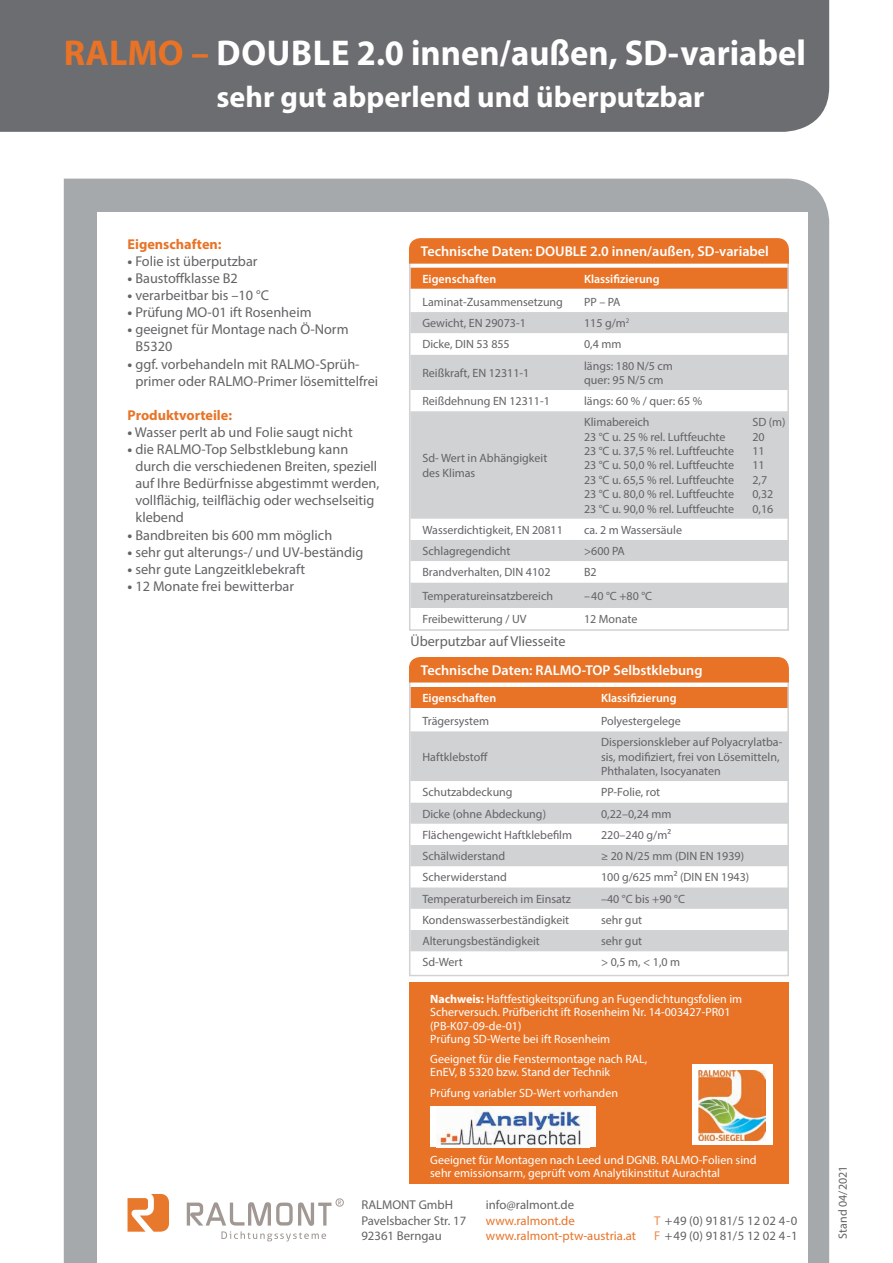
<style>
.page{position:relative;width:893px;height:1263px;background:#fff}
.page>*{position:absolute;margin:0;border:0;box-sizing:border-box;transform-origin:0 0}
.t1{font:700 36px "Myriad Pro";color:#fff;scale:.96 1}
.t2{font:700 30px "Myriad Pro";color:#fff}
.t3{font:14.25px/17.1px "Myriad Pro";color:#636366}
.t4{font:600 14.25px "Myriad Pro";color:#fff}
.t5{font:700 14.25px "Myriad Pro";color:#e87327}
.t6{font:12.75px/15.8px "Myriad Pro";color:#636366}
.t7{font:12.75px/15.8px "Myriad Pro";color:#e87327}
.t8{font:12px/14.4px "Myriad Pro";color:#636366}
.t9{font:12px/13.5px "Myriad Pro";color:#fff}
.t10{font:600 12px "Myriad Pro";color:#fff}
.s1{color:#e87327}
.s2{font-weight:700}
.s3{color:#ed8c4b}
</style>
<div class="page">
<div style="left:64px;top:179px;width:765px;height:1084px;background:#a6a9ac"></div>
<div style="left:98px;top:213px;width:710px;height:1050px;background:#fff"></div>
<div style="left:0;top:0;width:829px;height:132px;background:#6c6d70"></div>
<svg style="left:128px;top:1194px;width:41px;height:38px"></svg>
<svg style="left:338px;top:1200px;width:3px;height:4px"></svg>
<div style="left:336px;top:1198px;width:8px;height:8px;border:1px solid #a19894;border-radius:50%"></div>
<svg style="left:187px;top:1202px;width:144px;height:39px"></svg>
<svg style="left:409px;top:289px;width:380px;height:342px"></svg>
<svg style="left:409px;top:238px;width:380px;height:51px;background:#e97f3b"></svg>
<div style="left:409px;top:982px;width:379px;height:202px;background:#e87327"></div>
<div style="left:430px;top:1107px;width:166px;height:40px;background:#fff"></div>
<img style="left:436px;top:1107px;width:145px;height:40px">
<div style="left:692px;top:1064px;width:81px;height:81px;background:#fff"></div>
<img style="left:699px;top:1071px;width:67px;height:69px">
<svg style="left:409px;top:708px;width:380px;height:269px"></svg>
<svg style="left:409px;top:657px;width:380px;height:51px;background:#e9803b"></svg>
<h1 class="t1" style="left:64px;top:30px;width:775px"><span class="s1">RALMO –</span> DOUBLE 2.0 innen/außen, SD-variabel</h1>
<h2 class="t2" style="left:217px;top:78px;width:490px">sehr gut abperlend und überputzbar</h2>
<p class="t5" style="left:128px;top:235px;width:96px">Eigenschaften:</p>
<p class="t3" style="left:128px;top:252px;width:131px"><span class="s2">•</span> Folie ist überputzbar</p>
<p class="t3" style="left:128px;top:269px;width:112px"><span class="s2">•</span> Baustoffklasse B2</p>
<p class="t3" style="left:128px;top:287px;width:143px"><span class="s2">•</span> verarbeitbar bis –10 °C</p>
<p class="t3" style="left:128px;top:304px;width:185px"><span class="s2">•</span> Prüfung MO-01 ift Rosenheim</p>
<p class="t3" style="left:135px;top:321px;width:215px;text-indent:-8px"><span class="s2">•</span> geeignet für Montage nach Ö-Norm<br>B5320</p>
<p class="t3" style="left:135px;top:355px;width:244px;text-indent:-8px"><span class="s2">•</span> ggf. vorbehandeln mit RALMO-Sprüh&shy;primer oder RALMO-Primer lösemittelfrei</p>
<p class="t5" style="left:128px;top:406px;width:106px">Produktvorteile:</p>
<p class="t3" style="left:128px;top:423px;width:227px"><span class="s2">•</span> Wasser perlt ab und Folie saugt nicht</p>
<p class="t3" style="left:135px;top:440px;width:246px;text-indent:-8px"><span class="s2">•</span> die RALMO-Top Selbstklebung kann durch die verschiedenen Breiten, speziell auf Ihre Bedürfnisse abgestimmt werden, vollflächig, teilflächig oder wechselseitig klebend</p>
<p class="t3" style="left:128px;top:526px;width:206px"><span class="s2">•</span> Bandbreiten bis 600 mm möglich</p>
<p class="t3" style="left:128px;top:543px;width:237px"><span class="s2">•</span> sehr gut alterungs-/ und UV-beständig</p>
<p class="t3" style="left:128px;top:560px;width:179px"><span class="s2">•</span> sehr gute Langzeitklebekraft</p>
<p class="t3" style="left:128px;top:577px;width:168px"><span class="s2">•</span> 12 Monate frei bewitterbar</p>
<p class="t4" style="left:421px;top:242px;width:349px">Technische Daten: DOUBLE 2.0 innen/außen, SD-variabel</p>
<p class="t10" style="left:422px;top:271px;width:75px">Eigenschaften</p>
<p class="t10" style="left:584px;top:271px;width:77px">Klassifizierung</p>
<p class="t8" style="left:422px;top:295px;width:142px">Laminat-Zusammensetzung</p>
<p class="t8" style="left:584px;top:295px;width:38px">PP – PA</p>
<p class="t8" style="left:422px;top:316px;width:105px">Gewicht, EN 29073-1</p>
<p class="t8" style="left:584px;top:316px;width:47px">115 g/m<sup>2</sup></p>
<p class="t8" style="left:422px;top:337px;width:89px">Dicke, DIN 53 855</p>
<p class="t8" style="left:584px;top:337px;width:39px">0,4 mm</p>
<p class="t8" style="left:422px;top:365px;width:108px">Reißkraft, EN 12311-1</p>
<p class="t8" style="left:584px;top:358px;width:90px">längs: 180 N/5 cm quer: 95 N/5 cm</p>
<p class="t8" style="left:422px;top:394px;width:129px">Reißdehnung EN 12311-1</p>
<p class="t8" style="left:584px;top:394px;width:120px">längs: 60 % / quer: 65 %</p>
<p class="t8" style="left:422px;top:451px;width:126px">Sd- Wert in Abhängigkeit des Klimas</p>
<p class="t8" style="left:584px;top:415px;width:152px">Klimabereich<br>23 °C u. 25 % rel. Luftfeuchte<br>23 °C u. 37,5 % rel. Luftfeuchte<br>23 °C u. 50,0 % rel. Luftfeuchte<br>23 °C u. 65,5 % rel. Luftfeuchte<br>23 °C u. 80,0 % rel. Luftfeuchte<br>23 °C u. 90,0 % rel. Luftfeuchte</p>
<p class="t8" style="left:752px;top:415px;width:35px">SD (m)<br>20<br>11<br>11<br>2,7<br>0,32<br>0,16</p>
<p class="t8" style="left:422px;top:522px;width:142px">Wasserdichtigkeit, EN 20811</p>
<p class="t8" style="left:584px;top:522px;width:99px">ca. 2 m Wassersäule</p>
<p class="t8" style="left:422px;top:544px;width:90px">Schlagregendicht</p>
<p class="t8" style="left:584px;top:544px;width:42px">&gt;600 PA</p>
<p class="t8" style="left:422px;top:565px;width:130px">Brandverhalten, DIN 4102</p>
<p class="t8" style="left:584px;top:565px;width:14px">B2</p>
<p class="t8" style="left:422px;top:588px;width:132px">Temperatureinsatzbereich</p>
<p class="t8" style="left:584px;top:588px;width:70px">–40 °C +80 °C</p>
<p class="t8" style="left:422px;top:612px;width:106px">Freibewitterung / UV</p>
<p class="t8" style="left:584px;top:612px;width:55px">12 Monate</p>
<p class="t3" style="left:410px;top:633px;width:157px">Überputzbar auf Vliesseite</p>
<p class="t4" style="left:421px;top:661px;width:283px">Technische Daten: RALMO-TOP Selbstklebung</p>
<p class="t10" style="left:422px;top:690px;width:75px">Eigenschaften</p>
<p class="t10" style="left:601px;top:690px;width:77px">Klassifizierung</p>
<p class="t8" style="left:422px;top:714px;width:68px">Trägersystem</p>
<p class="t8" style="left:601px;top:714px;width:81px">Polyestergelege</p>
<p class="t8" style="left:422px;top:749px;width:67px">Haftklebstoff</p>
<p class="t8" style="left:601px;top:735px;width:183px">Dispersionskleber auf Polyacrylatba&shy;sis, modifiziert, frei von Lösemitteln,<br>Phthalaten, Isocyanaten</p>
<p class="t8" style="left:422px;top:785px;width:92px">Schutzabdeckung</p>
<p class="t8" style="left:601px;top:785px;width:61px">PP-Folie, rot</p>
<p class="t8" style="left:422px;top:806px;width:125px">Dicke (ohne Abdeckung)</p>
<p class="t8" style="left:601px;top:806px;width:72px">0,22–0,24 mm</p>
<p class="t8" style="left:422px;top:827px;width:151px">Flächengewicht Haftklebefilm</p>
<p class="t8" style="left:601px;top:827px;width:72px">220–240 g/m²</p>
<p class="t8" style="left:422px;top:849px;width:84px">Schälwiderstand</p>
<p class="t8" style="left:601px;top:849px;width:145px">≥ 20 N/25 mm (DIN EN 1939)</p>
<p class="t8" style="left:422px;top:870px;width:86px">Scherwiderstand</p>
<p class="t8" style="left:601px;top:870px;width:150px">100 g/625 mm² (DIN EN 1943)</p>
<p class="t8" style="left:422px;top:891px;width:150px">Temperaturbereich im Einsatz</p>
<p class="t8" style="left:601px;top:891px;width:85px">–40 °C bis +90 °C</p>
<p class="t8" style="left:422px;top:912px;width:148px">Kondenswasserbeständigkeit</p>
<p class="t8" style="left:601px;top:912px;width:43px">sehr gut</p>
<p class="t8" style="left:422px;top:934px;width:119px">Alterungsbeständigkeit</p>
<p class="t8" style="left:601px;top:934px;width:43px">sehr gut</p>
<p class="t8" style="left:422px;top:955px;width:42px">Sd-Wert</p>
<p class="t8" style="left:601px;top:955px;width:81px">&gt; 0,5 m, &lt; 1,0 m</p>
<p class="t9" style="left:430px;top:992px;width:313px"><span class="s2">Nachweis:</span> Haftfestigkeitsprüfung an Fugendichtungsfolien im Scherversuch. Prüfbericht ift Rosenheim Nr. 14-003427-PR01 (PB-K07-09-de-01)<br>Prüfung SD-Werte bei ift Rosenheim</p>
<p class="t9" style="left:430px;top:1052px;width:219px">Geeignet für die Fenstermontage nach RAL,<br>EnEV, B 5320 bzw. Stand der Technik</p>
<p class="t9" style="left:430px;top:1086px;width:189px">Prüfung variabler SD-Wert vorhanden</p>
<p class="t9" style="left:430px;top:1151px;width:195px">RALMO-Folien si d sehr emissionsarm, geprüft vom Analytikinstitut Aurachtal</p>
<p class="t9" style="left:430px;top:1153px;width:328px">Geeignet für Montagen nach Leed und DGNB. RALMO-Folien sind sehr emissionsarm, geprüft vom Analytikinstitut Aurachtal</p>
<p class="t6" style="left:361px;top:1196px;width:106px">RALMONT GmbH<br>Pavelsbacher Str. 17<br>92361 Berngau</p>
<p class="t6" style="left:486px;top:1196px;width:90px">info@ralmont.de</p>
<p class="t7" style="left:486px;top:1212px;width:152px">www.ralmont.de www.ralmont-ptw-austria.at</p>
<p class="t6" style="left:654px;top:1212px;width:145px"><span class="s3">T</span> + 49 (0) 91 81/5 12 02 4 -0<br><span class="s3">F</span> + 49 (0) 91 81/5 12 02 4 -1</p>
<p class="t8" style="left:835px;top:1238px;width:74px;rotate:-90deg">Stand 04/2021</p>
</div>
